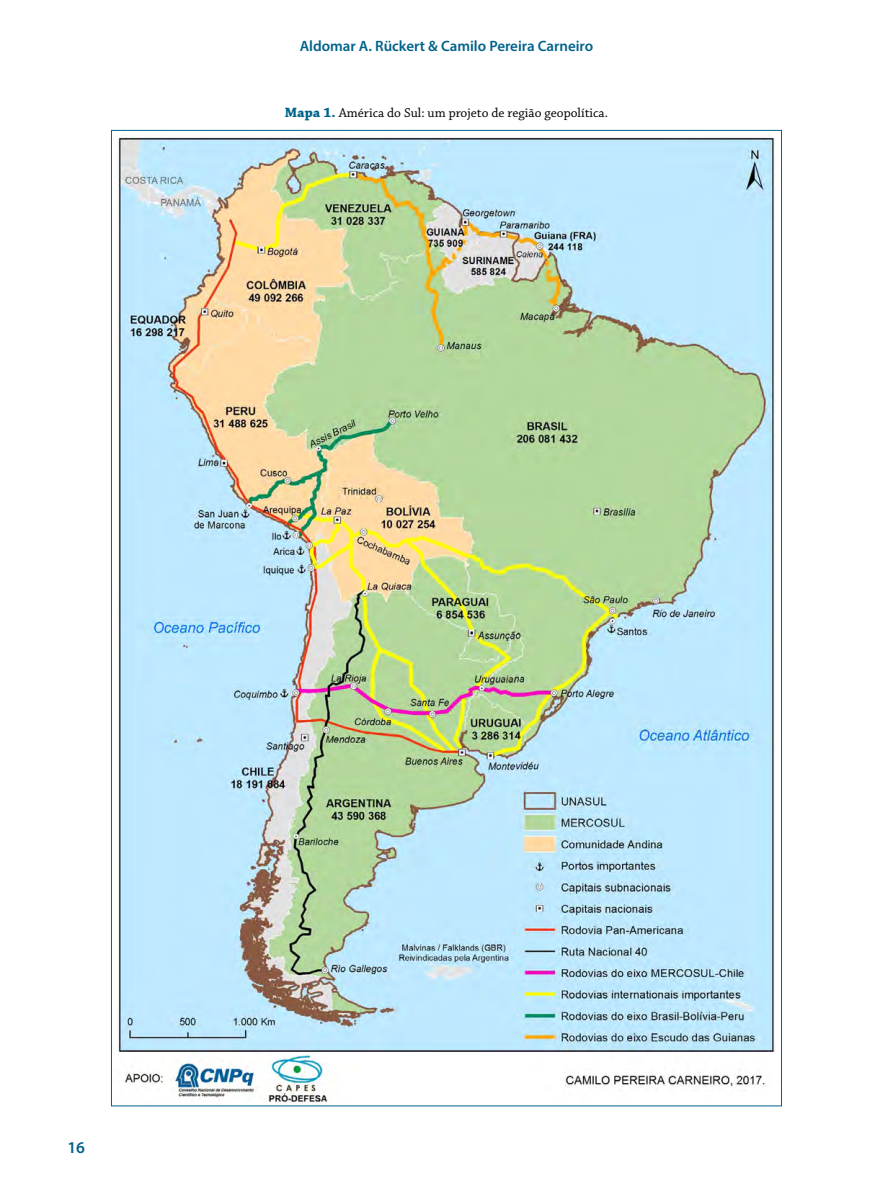
<style>
.page{position:relative;width:893px;height:1191px;background:#fff}
.page>*{position:absolute;margin:0;border:0;box-sizing:border-box;transform-origin:0 0}
.t1{font:600 16.5px "Myriad Pro";color:#00628b}
.t2{font:600 15px "Myriad Pro";color:#00628b}
.t3{font:13.5px "Chaparral Pro";color:#000}
.s1{font-weight:700;font-size:14.25px;color:#00628b}
</style>
<div class="page">
<img style="left:116px;top:134px;width:659px;height:970px">
<p class="t2" style="left:300px;top:36px;width:295px">Aldomar A. Rückert &amp; Camilo Pereira Carneiro</p>
<p class="t3" style="left:285px;top:105px;width:325px"><span class="s1">Mapa 1.</span> América do Sul: um projeto de região geopolítica.</p>
<p class="t1" style="left:67px;top:1136px;width:19px">16</p>
</div>
